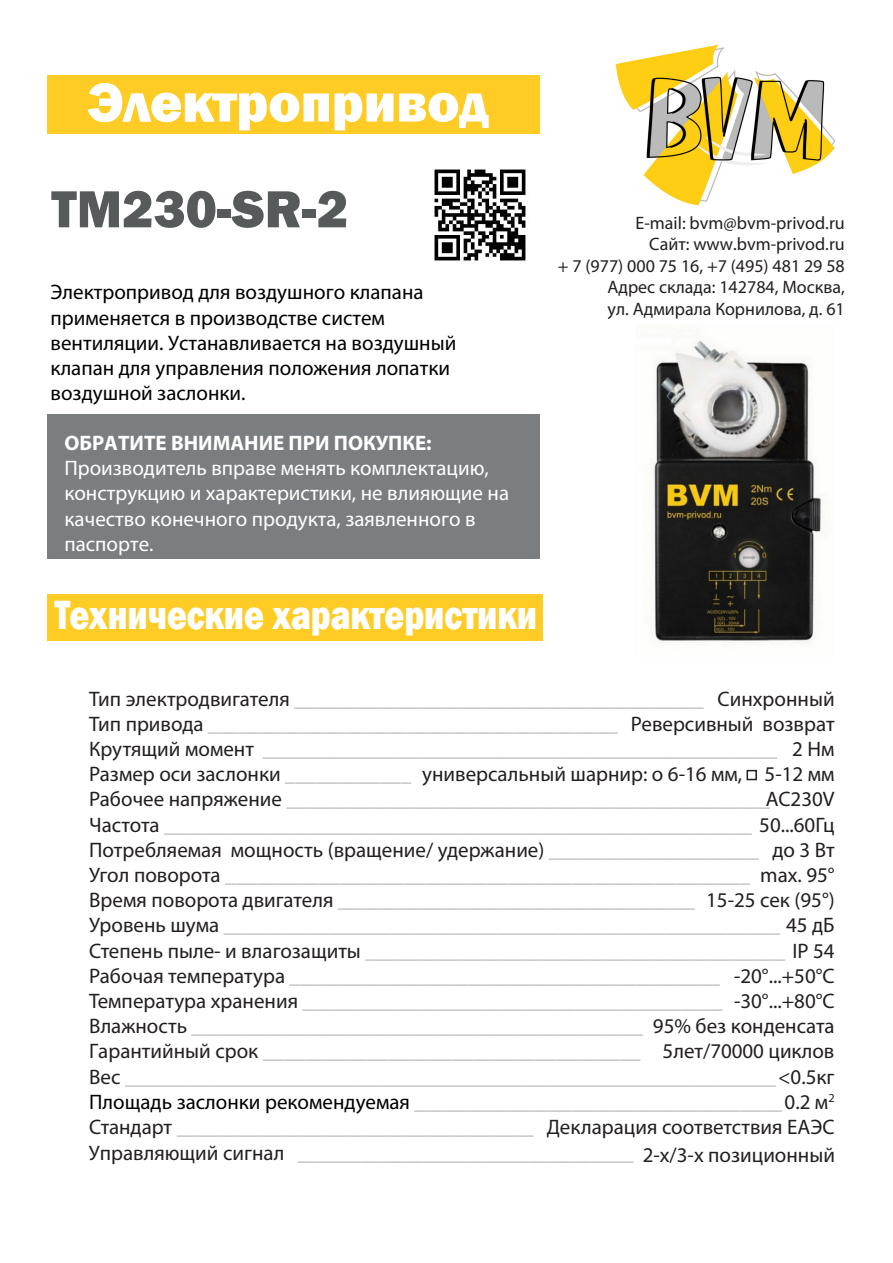
<style>
.page{position:relative;width:893px;height:1263px;background:#fff}
.page>*{position:absolute;margin:0;border:0;box-sizing:border-box;transform-origin:0 0}
.t1{font:800 56.85px "Franklin Gothic";color:#fff;scale:.96 1}
.t2{font:800 54px "Franklin Gothic";color:#575a5b}
.t3{font:800 42px "Franklin Gothic";color:#fff;scale:.81 1}
.t4{font:21px/25.2px "Myriad Pro";color:#afb3b4}
.t5{font:21px/25.2px "Myriad Pro";color:#231f20;text-align:right}
.t6{font:21px/25.2px "Myriad Pro";color:#000}
.t7{font:21px/25.2px "Myriad Pro";color:#fff}
.t8{font:700 21px "Myriad Pro";color:#fff}
.t9{font:18px/21.5px "Myriad Pro";color:#231f20;text-align:right}
.s1{color:#231f20}
.s2{color:#000}
.s3{color:#afb3b4}
</style>
<div class="page">
<img style="left:650px;top:329px;width:173px;height:313px">
<img style="left:615px;top:44px;width:221px;height:162px">
<div style="left:47px;top:594px;width:495px;height:46px;background:#fecc25"></div>
<div style="left:47px;top:414px;width:493px;height:145px;background:#7b7e80"></div>
<div style="left:48px;top:75px;width:492px;height:59px;background:#fecc25"></div>
<img style="left:434px;top:169px;width:92px;height:92px">
<div style="left:746px;top:770px;width:11px;height:10px;border:2px solid #231f20"></div>
<h1 class="t1" style="left:87px;top:66px;width:419px">Электропривод</h1>
<h2 class="t2" style="left:51px;top:174px;width:299px">TM230-SR-2</h2>
<p class="t6" style="left:51px;top:279px;width:407px">Электропривод для воздушного клапана применяется в производстве систем вентиляции. Устанавливается на воздушный клапан для управления положения лопатки воздушной заслонки.</p>
<p class="t8" style="left:64px;top:429px;width:369px">ОБРАТИТЕ ВНИМАНИЕ ПРИ ПОКУПКЕ:</p>
<p class="t7" style="left:64px;top:455px;width:446px">Производитель вправе менять комплектацию, конструкцию и характеристики, не влияющие на качество конечного продукта, заявленного в паспорте.</p>
<h3 class="t3" style="left:55px;top:588px;width:597px">Технические характеристики</h3>
<p class="t9" style="left:558px;top:212px;width:288px">E-mail: bvm@bvm-privod.ru<br>Сайт: www.bvm-privod.ru<br>+ 7 (977) 000 75 16, +7 (495) 481 29 58<br>Адрес склада: 142784, Москва,<br>ул. Адмирала Корнилова, д. 61</p>
<p class="t5" style="left:422px;top:685px;width:414px">Синхронный<br>Реверсивный возврат<br>2 Нм<br>универсальный шарнир: о 6-16 мм, 5-12 мм<br>АС230V</p>
<p class="t5" style="left:706px;top:837px;width:130px">до 3 Вт<br>max. 95°<br>15-25 сек (95°)</p>
<p class="t4" style="left:89px;top:685px;width:747px"><span class="s1">Тип электродвигателя</span> _______________________________________<br><span class="s1">Тип привода</span> _______________________________________<br><span class="s1">Крутящий момент</span> _________________________________________________ <span class="s1">Размер оси заслонки</span> ____________<br><span class="s1">Рабочее напряжение</span> ______________________________________________ <span class="s1">Частота</span> ________________________________________________________ <span class="s1">50...60Гц Потребляемая мощность (вращение/ удержание)</span> ____________________<br><span class="s1">Угол поворота</span> __________________________________________________<br><span class="s1">Время поворота двигателя</span> __________________________________<br><span class="s1">Уровень шума</span> _____________________________________________________ <span class="s1">45 дБ Степень пыле- и влагозащиты</span> ________________________________________ <span class="s1">IP 54<br>Рабочая температура</span> _________________________________________ <span class="s1">Температура хранения</span> ________________________________________<br><span class="s1">Влажность</span> ___________________________________________<br><span class="s1">Гарантийный срок</span> ____________________________________<br><span class="s1">Вес</span> ______________________________________________________________<span class="s1">&lt;0.5кг </span><span class="s2">Площадь заслонки рекомендуемая</span> ___________________________________<span class="s1">0.2 м</span><sup>2<br></sup><span class="s1">Стандарт</span> __________________________________</p>
<p class="t5" style="left:653px;top:963px;width:183px">-20°...+50°С -30°...+80°С<br>95% без конденсата<br>5лет/70000 циклов</p>
<p class="t5" style="left:89px;top:1113px;width:748px;line-height:27.8px">Декларация соответствия ЕАЭС<br>Управляющий сигнал <span class="s3">________________________________</span> 2-х/3-х позиционный</p>
</div>
